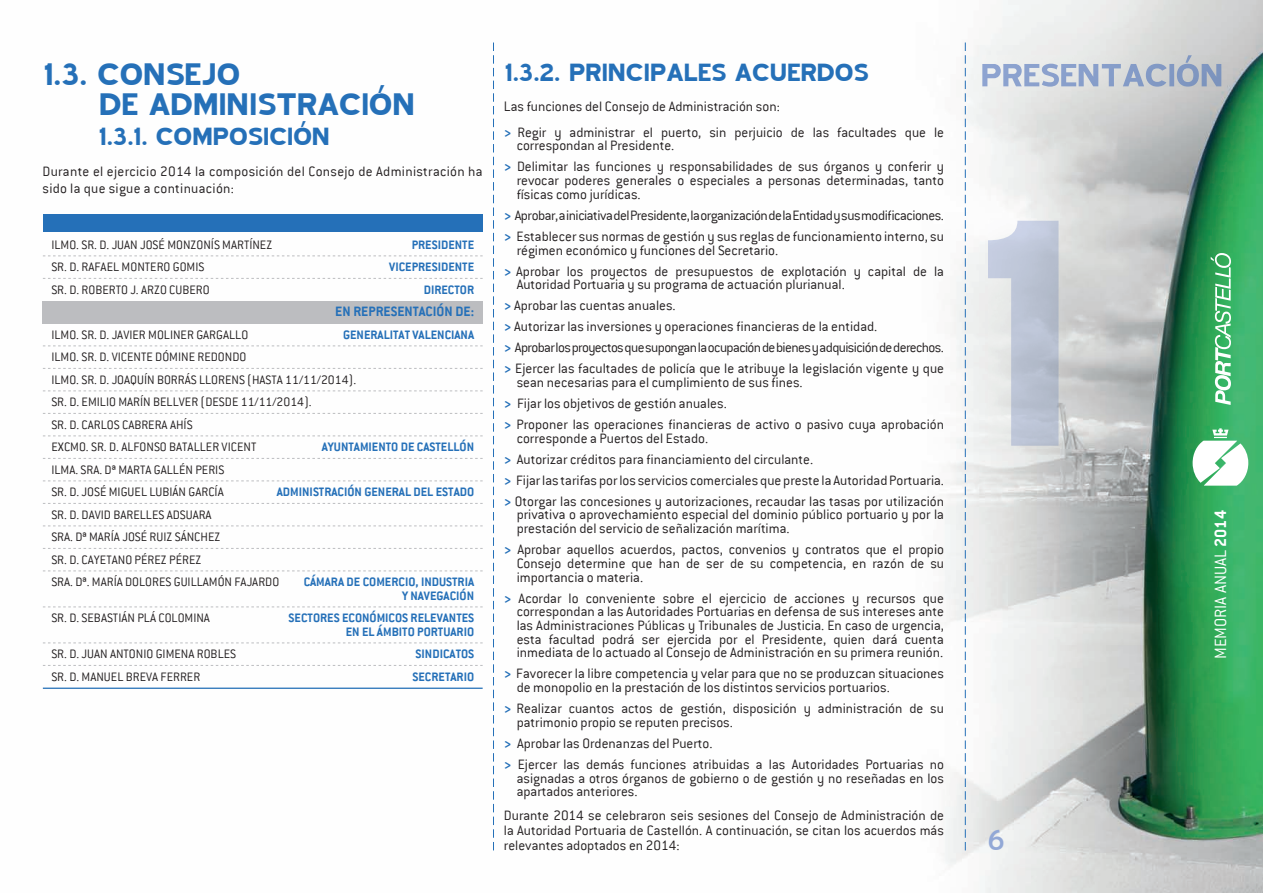
<style>
.page{position:relative;width:1263px;height:893px;background:#fff}
.page>*{position:absolute;margin:0;border:0;box-sizing:border-box;transform-origin:0 0}
.t1{font:700 37.5px/30px "Blue Highway";letter-spacing:-.07em;color:#2570b8}
.t2{font:36px "Blue Highway";color:#92a8d6}
.t3{font:700 30px "Blue Highway";letter-spacing:-.07em;color:#2570b8}
.t4{font:300 18px "Conduit ITC";color:#fff}
.t5{font:300 15px/21px "Conduit ITC";color:#231f20}
.t6{font:300 15px/21px "Conduit ITC";letter-spacing:-.03em;color:#231f20}
.t7{font:300 15px/16.5px "Conduit ITC";letter-spacing:.02em;color:#231f20}
.t8{font:700 15px "Conduit ITC";color:#2570b8}
.t9{font:300 13.5px/22.5px "Conduit ITC";color:#231f20}
.t10{font:700 13.5px/13.5px "Conduit ITC";color:#2570b8;text-align:right}
.s1{font-weight:700;color:#2570b8}
.s2{font-weight:700}
</style>
<div class="page">
<img style="left:42px;top:0;width:1221px;height:893px">
<svg style="left:965px;top:43px;width:1px;height:807px"></svg>
<svg style="left:1211px;top:253px;width:20px;height:152px"></svg>
<img style="left:988px;top:221px;width:71px;height:225px">
<img style="left:982px;top:55px;width:239px;height:32px">
<svg style="left:1192px;top:428px;width:56px;height:58px"></svg>
<div style="left:43px;top:215px;width:440px;height:17px;background:#2570b8"></div>
<div style="left:43px;top:301px;width:440px;height:23px;background:#bcbdc0"></div>
<svg style="left:43px;top:256px;width:440px;height:1px"></svg>
<svg style="left:43px;top:278px;width:440px;height:1px"></svg>
<svg style="left:43px;top:346px;width:440px;height:1px"></svg>
<svg style="left:43px;top:368px;width:440px;height:1px"></svg>
<svg style="left:43px;top:391px;width:440px;height:1px"></svg>
<svg style="left:43px;top:413px;width:440px;height:1px"></svg>
<svg style="left:43px;top:436px;width:440px;height:1px"></svg>
<svg style="left:43px;top:458px;width:440px;height:1px"></svg>
<svg style="left:43px;top:481px;width:440px;height:1px"></svg>
<svg style="left:43px;top:503px;width:440px;height:1px"></svg>
<svg style="left:43px;top:526px;width:440px;height:1px"></svg>
<svg style="left:43px;top:548px;width:440px;height:1px"></svg>
<svg style="left:43px;top:571px;width:440px;height:1px"></svg>
<svg style="left:43px;top:607px;width:440px;height:1px"></svg>
<svg style="left:43px;top:643px;width:440px;height:1px"></svg>
<svg style="left:43px;top:665px;width:440px;height:1px"></svg>
<hr style="left:43px;top:688px;width:440px;height:1px;background:#2570b8">
<svg style="left:493px;top:43px;width:1px;height:807px"></svg>
<h1 class="t1" style="left:98px;top:59px;width:320px;text-indent:-55px">1.3. CONSEJO<br>DE ADMINISTRACIÓN</h1>
<h3 class="t3" style="left:98px;top:121px;width:235px">1.3.1. COMPOSICIÓN</h3>
<p class="t7" style="left:43px;top:163px;width:442px">Durante el ejercicio 2014 la composición del Consejo de Administración ha sido la que sigue a continuación:</p>
<p class="t9" style="left:51px;top:233px;width:222px">ILMO. SR. D. JUAN JOSÉ MONZONÍS MARTÍNEZ</p>
<p class="t10" style="left:412px;top:238px;width:64px">PRESIDENTE</p>
<p class="t9" style="left:51px;top:256px;width:154px">SR. D. RAFAEL MONTERO GOMIS</p>
<p class="t10" style="left:389px;top:260px;width:86px">VICEPRESIDENTE</p>
<p class="t9" style="left:51px;top:278px;width:160px">SR. D. ROBERTO J. ARZO CUBERO</p>
<p class="t10" style="left:424px;top:283px;width:52px">DIRECTOR</p>
<p class="t8" style="left:335px;top:303px;width:140px">EN REPRESENTACIÓN DE:</p>
<p class="t9" style="left:51px;top:323px;width:198px">ILMO. SR. D. JAVIER MOLINER GARGALLO</p>
<p class="t10" style="left:343px;top:328px;width:133px">GENERALITAT VALENCIANA</p>
<p class="t9" style="left:51px;top:346px;width:306px">ILMO. SR. D. VICENTE DÓMINE REDONDO<br>ILMO. SR. D. JOAQUÍN BORRÁS LLORENS (HASTA 11/11/2014).<br>SR. D. EMILIO MARÍN BELLVER (DESDE 11/11/2014).<br>SR. D. CARLOS CABRERA AHÍS<br>EXCMO. SR. D. ALFONSO BATALLER VICENT</p>
<p class="t10" style="left:322px;top:440px;width:154px">AYUNTAMIENTO DE CASTELLÓN</p>
<p class="t9" style="left:51px;top:458px;width:174px">ILMA. SRA. Dª MARTA GALLÉN PERIS<br>SR. D. JOSÉ MIGUEL LUBIÁN GARCÍA</p>
<p class="t10" style="left:277px;top:485px;width:199px">ADMINISTRACIÓN GENERAL DEL ESTADO</p>
<p class="t9" style="left:51px;top:503px;width:229px">SR. D. DAVID BARELLES ADSUARA<br>SRA. Dª MARÍA JOSÉ RUIZ SÁNCHEZ<br>SR. D. CAYETANO PÉREZ PÉREZ<br>SRA. Dª. MARÍA DOLORES GUILLAMÓN FAJARDO</p>
<p class="t10" style="left:304px;top:575px;width:172px">CÁMARA DE COMERCIO, INDUSTRIA<br>Y NAVEGACIÓN</p>
<p class="t9" style="left:51px;top:607px;width:160px">SR. D. SEBASTIÁN PLÁ COLOMINA</p>
<p class="t10" style="left:289px;top:611px;width:187px">SECTORES ECONÓMICOS RELEVANTES<br>EN EL ÁMBITO PORTUARIO</p>
<p class="t9" style="left:51px;top:643px;width:186px">SR. D. JUAN ANTONIO GIMENA ROBLES</p>
<p class="t10" style="left:416px;top:647px;width:60px">SINDICATOS</p>
<p class="t9" style="left:51px;top:665px;width:150px">SR. D. MANUEL BREVA FERRER</p>
<p class="t10" style="left:413px;top:670px;width:63px">SECRETARIO</p>
<h3 class="t3" style="left:504px;top:57px;width:367px">1.3.2. PRINCIPALES ACUERDOS</h3>
<p class="t5" style="left:504px;top:94px;width:442px;line-height:25.2px">Las funciones del Consejo de Administración son:<br><span class="s1">&gt;</span> Regir y administrar el puerto, sin perjuicio de las facultades que le</p>
<p class="t5" style="left:504px;top:135px;width:442px;text-indent:13px">correspondan al Presidente.<br><span class="s1">&gt;</span> Delimitar las funciones y responsabilidades de sus órganos y conferir y</p>
<p class="t5" style="left:517px;top:174px;width:429px;line-height:13.6px">revocar poderes generales o especiales a personas determinadas, tanto físicas como jurídicas.</p>
<p class="t6" style="left:504px;top:205px;width:442px"><span class="s1">&gt;</span> Aprobar, a iniciativa del Presidente, la organización de la Entidad y sus modificaciones. <span class="s1">&gt;</span> Establecer sus normas de gestión y sus reglas de funcionamiento interno, su</p>
<p class="t5" style="left:504px;top:239px;width:442px;text-indent:13px">régimen económico y funciones del Secretario.<br><span class="s1">&gt;</span> Aprobar los proyectos de presupuestos de explotación y capital de la</p>
<p class="t5" style="left:504px;top:274px;width:442px;text-indent:13px">Autoridad Portuaria y su programa de actuación plurianual.<br><span class="s1">&gt;</span> Aprobar las cuentas anuales.<br><span class="s1">&gt;</span> Autorizar las inversiones y operaciones financieras de la entidad.<br><span class="s1">&gt;</span> Aprobar los proyectos que supongan la ocupación de bienes y adquisición de derechos. <span class="s1">&gt;</span> Ejercer las facultades de policía que le atribuye la legislación vigente y que</p>
<p class="t5" style="left:504px;top:372px;width:442px;text-indent:13px">sean necesarias para el cumplimiento de sus fines.<br><span class="s1">&gt;</span> Fijar los objetivos de gestión anuales.<br><span class="s1">&gt;</span> Proponer las operaciones financieras de activo o pasivo cuya aprobación</p>
<p class="t5" style="left:504px;top:427px;width:442px;text-indent:13px">corresponde a Puertos del Estado.<br><span class="s1">&gt;</span> Autorizar créditos para financiamiento del circulante.<br><span class="s1">&gt;</span> Fijar las tarifas por los servicios comerciales que preste la Autoridad Portuaria. <span class="s1">&gt;</span> Otorgar las concesiones y autorizaciones, recaudar las tasas por utilización</p>
<p class="t5" style="left:517px;top:508px;width:429px;line-height:13.8px">privativa o aprovechamiento especial del dominio público portuario y por la prestación del servicio de señalización marítima.</p>
<p class="t5" style="left:517px;top:542px;width:429px;line-height:13.8px;text-align:justify;text-indent:-13px"><span class="s1">&gt;</span> Aprobar aquellos acuerdos, pactos, convenios y contratos que el propio Consejo determine que han de ser de su competencia, en razón de su importancia o materia.</p>
<p class="t5" style="left:517px;top:591px;width:429px;line-height:13.8px;text-align:justify;text-indent:-13px"><span class="s1">&gt;</span> Acordar lo conveniente sobre el ejercicio de acciones y recursos que correspondan a las Autoridades Portuarias en defensa de sus intereses ante las Administraciones Públicas y Tribunales de Justicia. En caso de urgencia, esta facultad podrá ser ejercida por el Presidente, quien dará cuenta inmediata de lo actuado al Consejo de Administración en su primera reunión.</p>
<p class="t5" style="left:517px;top:667px;width:429px;line-height:13.8px;text-indent:-13px"><span class="s1">&gt;</span> Favorecer la libre competencia y velar para que no se produzcan situaciones de monopolio en la prestación de los distintos servicios portuarios.</p>
<p class="t5" style="left:517px;top:702px;width:429px;line-height:13.6px;text-indent:-13px"><span class="s1">&gt;</span> Realizar cuantos actos de gestión, disposición y administración de su patrimonio propio se reputen precisos.</p>
<p class="t5" style="left:504px;top:733px;width:442px"><span class="s1">&gt;</span> Aprobar las Ordenanzas del Puerto.<br><span class="s1">&gt;</span> Ejercer las demás funciones atribuidas a las Autoridades Portuarias no</p>
<p class="t5" style="left:517px;top:771px;width:429px;line-height:13.8px">asignadas a otros órganos de gobierno o de gestión y no reseñadas en los apartados anteriores.</p>
<p class="t5" style="left:504px;top:808px;width:442px;line-height:15.1px;text-align:justify">Durante 2014 se celebraron seis sesiones del Consejo de Administración de la Autoridad Portuaria de Castellón. A continuación, se citan los acuerdos más relevantes adoptados en 2014:</p>
<h2 class="t2" style="left:986px;top:822px;width:21px">6</h2>
<p class="t4" style="left:1210px;top:659px;width:150px;rotate:-90deg">MEMORIA ANUAL <span class="s2">2014</span></p>
</div>
